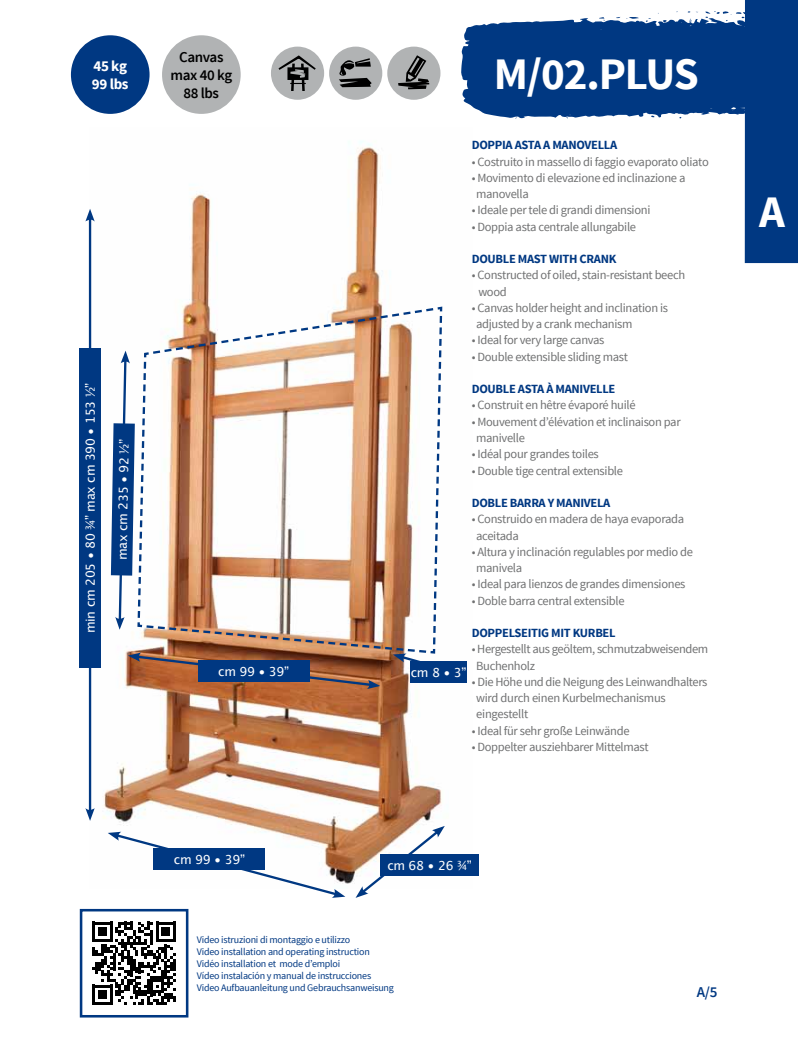
<style>
.page{position:relative;width:798px;height:1053px;background:#fff}
.page>*{position:absolute;margin:0;border:0;box-sizing:border-box;transform-origin:0 0}
.t1{font:700 45px "Source Sans Pro";color:#fff}
.t2{font:600 15px/18px "Source Sans Pro";letter-spacing:-.025em;color:#000;text-align:center}
.t3{font:700 15px/18px "Source Sans Pro";letter-spacing:-.025em;color:#fff}
.t4{font:600 15px "Source Sans Pro";color:#003882}
.t5{font:12.5px/16.2px "Source Sans Pro";letter-spacing:-.025em;color:#707172}
.t6{font:700 12.5px "Source Sans Pro";letter-spacing:-.025em;color:#003882}
.t7{font:12.5px "Lucida Grande";letter-spacing:-.02em;color:#fff}
.t8{font:10px/12px "Source Sans Pro";letter-spacing:-.02em;color:#003882}
</style>
<div class="page">
<div style="left:744px;top:0;width:53px;height:263px;background:#003882"></div>
<svg style="left:461px;top:11px;width:284px;height:108px;background:#255594"></svg>
<div style="left:162px;top:35px;width:78px;height:79px;background:#b1b3b4;border-radius:50%"></div>
<div style="left:71px;top:35px;width:78px;height:79px;background:#003882;border-radius:50%"></div>
<img style="left:89px;top:141px;width:383px;height:743px">
<div style="left:271px;top:47px;width:53px;height:53px;background:#b1b3b4;border-radius:50%"></div>
<svg style="left:278px;top:55px;width:37px;height:36px"></svg>
<div style="left:329px;top:47px;width:53px;height:53px;background:#b1b3b4;border-radius:50%"></div>
<svg style="left:339px;top:58px;width:32px;height:29px"></svg>
<div style="left:387px;top:47px;width:53px;height:53px;background:#b1b3b4;border-radius:50%"></div>
<svg style="left:398px;top:55px;width:31px;height:34px"></svg>
<svg style="left:108px;top:831px;width:237px;height:66px"></svg>
<hr style="left:89px;top:217px;width:2px;height:595px;background:#003882">
<svg style="left:85px;top:808px;width:10px;height:12px"></svg>
<svg style="left:85px;top:209px;width:10px;height:12px"></svg>
<svg style="left:355px;top:825px;width:89px;height:72px"></svg>
<div style="left:79px;top:348px;width:22px;height:319px;background:#003882"></div>
<div style="left:154px;top:848px;width:111px;height:21px;background:#003882"></div>
<div style="left:380px;top:854px;width:98px;height:21px;background:#003882"></div>
<div style="left:410px;top:661px;width:57px;height:21px;background:#003882"></div>
<img style="left:111px;top:293px;width:347px;height:396px">
<svg style="left:92px;top:921px;width:84px;height:83px"></svg>
<div style="left:80px;top:908px;width:108px;height:109px;border:3px solid #003882"></div>
<p class="t3" style="left:92px;top:58px;width:38px">45 KG<br>99 LBS</p>
<p class="t7" style="left:83px;top:633px;width:252px;rotate:-90deg">min cm 205 • 80 ¾” max cm 390 • 153 ½”</p>
<p class="t7" style="left:115px;top:560px;width:123px;rotate:-89deg">max cm 235 • 92 ½”</p>
<p class="t2" style="left:170px;top:49px;width:63px">Canvas max 40 kg<br>88 lbs</p>
<h1 class="t1" style="left:493px;top:45px;width:130px">M/02.PLUS</h1>
<p class="t7" style="left:218px;top:663px;width:72px">cm 99 • 39”</p>
<p class="t6" style="left:471px;top:137px;width:147px">DOPPIA ASTA A MANOVELLA</p>
<p class="t5" style="left:471px;top:153px;width:238px">• Costruito in massello di faggio evaporato oliato</p>
<p class="t5" style="left:476px;top:170px;width:211px;text-indent:-4px">• Movimento di elevazione ed inclinazione a manovella</p>
<p class="t5" style="left:471px;top:202px;width:180px">• Ideale per tele di grandi dimensioni</p>
<p class="t5" style="left:471px;top:218px;width:166px">• Doppia asta centrale allungabile</p>
<p class="t6" style="left:471px;top:251px;width:55px">DOUBLE MAST</p>
<p class="t6" style="left:549px;top:251px;width:69px">WITH CRANK</p>
<p class="t5" style="left:478px;top:267px;width:208px;text-indent:-7px">• Constructed of oiled, stain-resistant beech wood</p>
<p class="t5" style="left:476px;top:300px;width:193px;text-indent:-4px">• Canvas holder height and inclination is adjusted by a crank mechanism</p>
<p class="t5" style="left:471px;top:332px;width:134px">• Ideal for very large canvas</p>
<p class="t5" style="left:471px;top:348px;width:158px">• Double extensible sliding mast</p>
<p class="t6" style="left:471px;top:381px;width:145px">DOUBLE ASTA À MANIVELLE</p>
<p class="t5" style="left:471px;top:397px;width:165px">• Construit en hêtre évaporé huilé</p>
<p class="t5" style="left:476px;top:413px;width:206px;text-indent:-4px">• Mouvement d’élévation et inclinaison par manivelle</p>
<p class="t5" style="left:471px;top:446px;width:128px">• Idéal pour grandes toiles</p>
<p class="t5" style="left:471px;top:462px;width:153px">• Double tige central extensible</p>
<p class="t6" style="left:471px;top:495px;width:140px">DOBLE BARRA Y MANIVELA</p>
<p class="t5" style="left:476px;top:511px;width:209px;text-indent:-4px">• Construido en madera de haya evaporada aceitada</p>
<p class="t5" style="left:476px;top:543px;width:218px;text-indent:-4px">• Altura y inclinación regulables por medio de manivela</p>
<p class="t5" style="left:471px;top:576px;width:215px">• Ideal para lienzos de grandes dimensiones</p>
<p class="t5" style="left:471px;top:592px;width:154px">• Doble barra central extensible</p>
<p class="t6" style="left:471px;top:625px;width:145px">DOPPELSEITIG MIT KURBEL</p>
<p class="t5" style="left:476px;top:641px;width:233px;text-indent:-4px">• Hergestellt aus geöltem, schmutzabweisendem<br>Buchenholz</p>
<p class="t5" style="left:476px;top:673px;width:233px;text-indent:-4px">• Die Höhe und die Neigung des Leinwandhalters wird durch einen Kurbelmechanismus eingestellt</p>
<p class="t5" style="left:471px;top:722px;width:159px">• Ideal für sehr große Leinwände</p>
<p class="t5" style="left:471px;top:738px;width:178px">• Doppelter ausziehbarer Mittelmast</p>
<p class="t7" style="left:410px;top:665px;width:57px">cm 8 • 3”</p>
<p class="t7" style="left:174px;top:852px;width:72px">cm 99 • 39”</p>
<p class="t7" style="left:387px;top:858px;width:86px">cm 68 • 26 ¾”</p>
<p class="t8" style="left:197px;top:933px;width:198px">Video istruzioni di montaggio e utilizzo<br>Video installation and operating instruction Vidéo installation et mode d’emploi<br>Vídeo instalación y manual de instrucciones Video Aufbauanleitung und Gebrauchsanweisung</p>
<p class="t4" style="left:696px;top:982px;width:22px">A/5</p>
<h1 class="t1" style="left:759px;top:183px;width:27px">A</h1>
</div>
